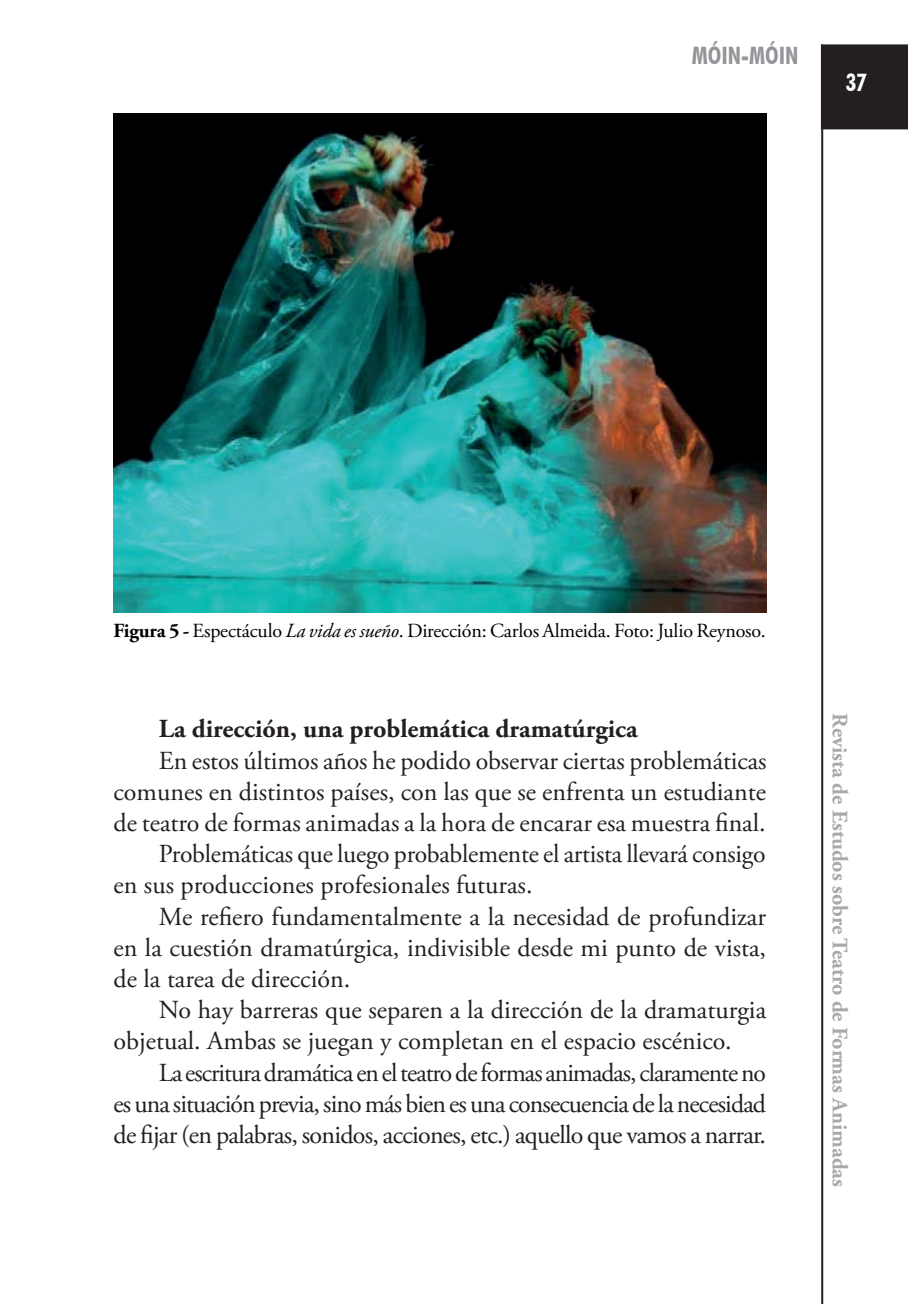
<style>
.page{position:relative;width:908px;height:1304px;background:#fff}
.page>*{position:absolute;margin:0;border:0;box-sizing:border-box;transform-origin:0 0}
.t1{font:26px "Adobe Garamond Pro";color:#231f20}
.t2{font:26px "Adobe Garamond Pro";letter-spacing:-.03em;color:#231f20}
.t3{font:26px "Adobe Garamond Pro";letter-spacing:-.035em;color:#231f20}
.t4{font:26px "Adobe Garamond Pro";letter-spacing:-.04em;color:#231f20}
.t5{font:700 26px "Adobe Garamond Pro";color:#231f20}
.t6{font:700 condensed 24px "Futura BT";color:#939598}
.t7{font:700 condensed 24px "Futura BT";color:#fff}
.t8{font:700 22px "Adobe Garamond Pro";color:#a8a9ad}
.t9{font:20px "Adobe Garamond Pro";letter-spacing:-.01em;color:#000}
.s1{font-weight:700}
.s2{font-style:italic}
</style>
<div class="page">
<div style="left:821px;top:44px;width:86px;height:85px;background:#231f20"></div>
<hr style="left:820px;top:45px;width:2px;height:1259px;background:#231f20">
<img style="left:113px;top:113px;width:652px;height:500px">
<p class="t6" style="left:691px;top:41px;width:108px">MÓIN-MÓIN</p>
<p class="t7" style="left:845px;top:68px;width:23px">37</p>
<p class="t9" style="left:113px;top:618px;width:653px"><span class="s1">Figura 5 -</span> Espectáculo <span class="s2">La vida es sueño</span>. Dirección: Carlos Almeida. Foto: Julio Reynoso.</p>
<p class="t5" style="left:159px;top:714px;width:480px">La dirección, una problemática dramatúrgica</p>
<p class="t1" style="left:159px;top:745px;width:608px">En estos últimos años he podido observar ciertas problemáticas</p>
<p class="t1" style="left:113px;top:776px;width:653px">comunes en distintos países, con las que se enfrenta un estudiante</p>
<p class="t1" style="left:113px;top:807px;width:653px">de teatro de formas animadas a la hora de encarar esa muestra final.</p>
<p class="t1" style="left:159px;top:838px;width:608px">Problemáticas que luego probablemente el artista llevará consigo</p>
<p class="t1" style="left:113px;top:870px;width:420px">en sus producciones profesionales futuras.</p>
<p class="t1" style="left:159px;top:901px;width:608px">Me refiero fundamentalmente a la necesidad de profundizar</p>
<p class="t1" style="left:113px;top:932px;width:653px">en la cuestión dramatúrgica, indivisible desde mi punto de vista,</p>
<p class="t1" style="left:113px;top:963px;width:238px">de la tarea de dirección.</p>
<p class="t1" style="left:159px;top:994px;width:608px">No hay barreras que separen a la dirección de la dramaturgia</p>
<p class="t1" style="left:113px;top:1026px;width:619px">objetual. Ambas se juegan y completan en el espacio escénico.</p>
<p class="t4" style="left:159px;top:1057px;width:608px">La escritura dramática en el teatro de formas animadas, claramente no</p>
<p class="t3" style="left:113px;top:1088px;width:653px">es una situación previa, sino más bien es una consecuencia de la necesidad</p>
<p class="t2" style="left:113px;top:1119px;width:654px">de fijar (en palabras, sonidos, acciones, etc.) aquello que vamos a narrar.</p>
<p class="t8" style="left:852px;top:713px;width:475px;rotate:90deg">Revista de Estudos sobre Teatro de Formas Animadas</p>
</div>
